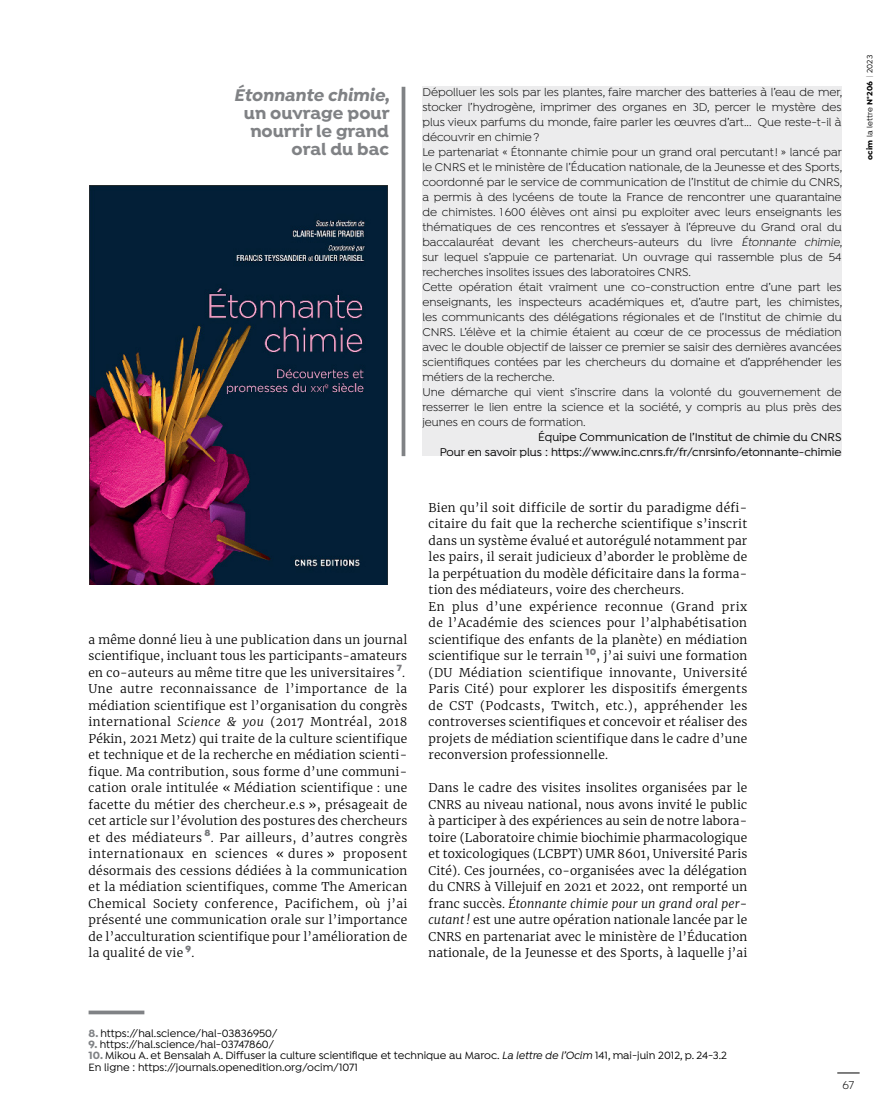
<style>
.page{position:relative;width:893px;height:1106px;background:#fff}
.page>*{position:absolute;margin:0;border:0;box-sizing:border-box;transform-origin:0 0}
.titre_encart{font:700 18px/18px "Isidora";color:#808285;text-align:right}
.Texte_article{font:300 12px/16.5px "Merriweather";letter-spacing:.02em;color:#000;text-align:justify}
.encart_texte{font:12px/15px "Isidora";color:#000;text-align:justify}
.encart_texte-2{font:500 12px "Isidora";color:#000}
.notes_bas_de_page{font:500 11.25px/11.2px "Isidora";color:#000}
.Texte_article-2{font:900 9.6px "Isidora";color:#77787b}
.t1{font:500 8.25px "Isidora";letter-spacing:.02em;color:#000}
.s1{font-style:italic}
.s2{font-weight:700}
.s3{font-weight:100;font-size:10.5px}
.s4{font-weight:700;color:#808285}
</style>
<div class="page">
<svg style="left:837px;top:1072px;width:23px;height:1px"></svg>
<svg style="left:89px;top:1010px;width:55px;height:4px"></svg>
<img style="left:89px;top:186px;width:299px;height:398px">
<div style="left:422px;top:86px;width:420px;height:370px;background:#ececed"></div>
<hr style="left:402px;top:87px;width:3px;height:369px;background:#808285">
<p class="titre_encart" style="left:234px;top:86px;width:157px"><span class="s1">Étonnante chimie</span>, un ouvrage pour nourrir le grand oral du bac</p>
<p class="encart_texte" style="left:422px;top:85px;width:421px">Dépolluer les sols par les plantes, faire marcher des batteries à l’eau de mer, stocker l’hydrogène, imprimer des organes en 3D, percer le mystère des plus vieux parfums du monde, faire parler les œuvres d’art... Que reste-t-il à découvrir en chimie?</p>
<p class="encart_texte" style="left:422px;top:145px;width:421px">Le partenariat « Étonnante chimie pour un grand oral percutant! » lancé par le CNRS et le ministère de l’Éducation nationale, de la Jeunesse et des Sports, coordonné par le service de communication de l’Institut de chimie du CNRS, a permis à des lycéens de toute la France de rencontrer une quarantaine de chimistes. 1600 élèves ont ainsi pu exploiter avec leurs enseignants les thématiques de ces rencontres et s’essayer à l’épreuve du Grand oral du baccalauréat devant les chercheurs-auteurs du livre <span class="s1">Étonnante chimie</span>, sur lequel s’appuie ce partenariat. Un ouvrage qui rassemble plus de 54 recherches insolites issues des laboratoires CNRS.</p>
<p class="encart_texte" style="left:422px;top:280px;width:421px">Cette opération était vraiment une co-construction entre d’une part les enseignants, les inspecteurs académiques et, d’autre part, les chimistes, les communicants des délégations régionales et de l’Institut de chimie du CNRS. L’élève et la chimie étaient au cœur de ce processus de médiation avec le double objectif de laisser ce premier se saisir des dernières avancées scientifiques contées par les chercheurs du domaine et d’appréhender les métiers de la recherche.</p>
<p class="encart_texte" style="left:422px;top:385px;width:421px">Une démarche qui vient s’inscrire dans la volonté du gouvernement de resserrer le lien entre la science et la société, y compris au plus près des jeunes en cours de formation.</p>
<p class="encart_texte-2" style="left:538px;top:430px;width:305px">Équipe Communication de l’Institut de chimie du CNRS</p>
<p class="encart_texte-2" style="left:440px;top:445px;width:403px">Pour en savoir plus : https://www.inc.cnrs.fr/fr/cnrsinfo/etonnante-chimie</p>
<p class="Texte_article" style="left:89px;top:631px;width:320px">a même donné lieu à une publication dans un journal scientifique, incluant tous les participants-amateurs en co-auteurs au même titre que les universitaires</p>
<p class="Texte_article-2" style="left:397px;top:662px;width:7px">7</p>
<p class="Texte_article" style="left:402px;top:664px;width:4px">.</p>
<p class="Texte_article" style="left:89px;top:680px;width:320px">Une autre reconnaissance de l’importance de la médiation scientifique est l’organisation du congrès international <span class="s1">Science &amp; you</span> (2017 Montréal, 2018<br>Pékin, 2021 Metz) qui traite de la culture scientifique et technique et de la recherche en médiation scienti&shy;fique. Ma contribution, sous forme d’une communi&shy;cation orale intitulée « Médiation scientifique : une facette du métier des chercheur.e.s », présageait de cet article sur l’évolution des postures des chercheurs et des médiateurs</p>
<p class="Texte_article-2" style="left:204px;top:827px;width:8px">8</p>
<p class="Texte_article" style="left:89px;top:829px;width:320px;text-indent:122px">. Par ailleurs, d’autres congrès internationaux en sciences « dures » proposent désormais des cessions dédiées à la communication et la médiation scientifiques, comme The American Chemical Society conference, Pacifichem, où j’ai présenté une communication orale sur l’importance de l’acculturation scientifique pour l’amélioration de la qualité de vie</p>
<p class="Texte_article-2" style="left:185px;top:942px;width:7px">9</p>
<p class="Texte_article" style="left:191px;top:944px;width:4px">.</p>
<p class="Texte_article" style="left:429px;top:499px;width:320px">Bien qu’il soit difficile de sortir du paradigme défi&shy;citaire du fait que la recherche scientifique s’inscrit dans un système évalué et autorégulé notamment par les pairs, il serait judicieux d’aborder le problème de la perpétuation du modèle déficitaire dans la forma&shy;tion des médiateurs, voire des chercheurs.</p>
<p class="Texte_article" style="left:429px;top:598px;width:320px">En plus d’une expérience reconnue (Grand prix de l’Académie des sciences pour l’alphabétisation scientifique des enfants de la planète) en médiation scientifique sur le terrain</p>
<p class="Texte_article-2" style="left:585px;top:645px;width:12px">10</p>
<p class="Texte_article" style="left:429px;top:647px;width:320px;text-indent:168px">, j’ai suivi une formation (DU Médiation scientifique innovante, Université Paris Cité) pour explorer les dispositifs émergents de CST (Podcasts, Twitch, etc.), appréhender les controverses scientifiques et concevoir et réaliser des projets de médiation scientifique dans le cadre d’une reconversion professionnelle.</p>
<p class="Texte_article" style="left:429px;top:779px;width:320px">Dans le cadre des visites insolites organisées par le CNRS au niveau national, nous avons invité le public à participer à des expériences au sein de notre labora&shy;toire (Laboratoire chimie biochimie pharmacologique et toxicologiques (LCBPT) UMR 8601, Université Paris Cité). Ces journées, co-organisées avec la délégation du CNRS à Villejuif en 2021 et 2022, ont remporté un franc succès. <span class="s1">Étonnante chimie pour un grand oral per&shy;cutant !</span> est une autre opération nationale lancée par le CNRS en partenariat avec le ministère de l’Éducation nationale, de la Jeunesse et des Sports, à laquelle j’ai</p>
<p class="t1" style="left:865px;top:160px;width:106px;rotate:-90deg"><span class="s2">ocim</span> la lettre <span class="s2">N°206</span> <span class="s3">I</span> 2023</p>
<p class="notes_bas_de_page" style="left:89px;top:1028px;width:191px"><span class="s4">8.</span> https://hal.science/hal-03836950/</p>
<p class="notes_bas_de_page" style="left:89px;top:1039px;width:187px"><span class="s4">9.</span> https://hal.science/hal-03747860/</p>
<p class="notes_bas_de_page" style="left:89px;top:1050px;width:640px"><span class="s4">10.</span> Mikou A. et Bensalah A. Diffuser la culture scientifique et technique au Maroc. <span class="s1">La lettre de l’Ocim</span> 141, mai-juin 2012, p. 24-3.2<br>En ligne : https://journals.openedition.org/ocim/1071</p>
<p class="encart_texte" style="left:843px;top:1078px;width:13px">67</p>
</div>
